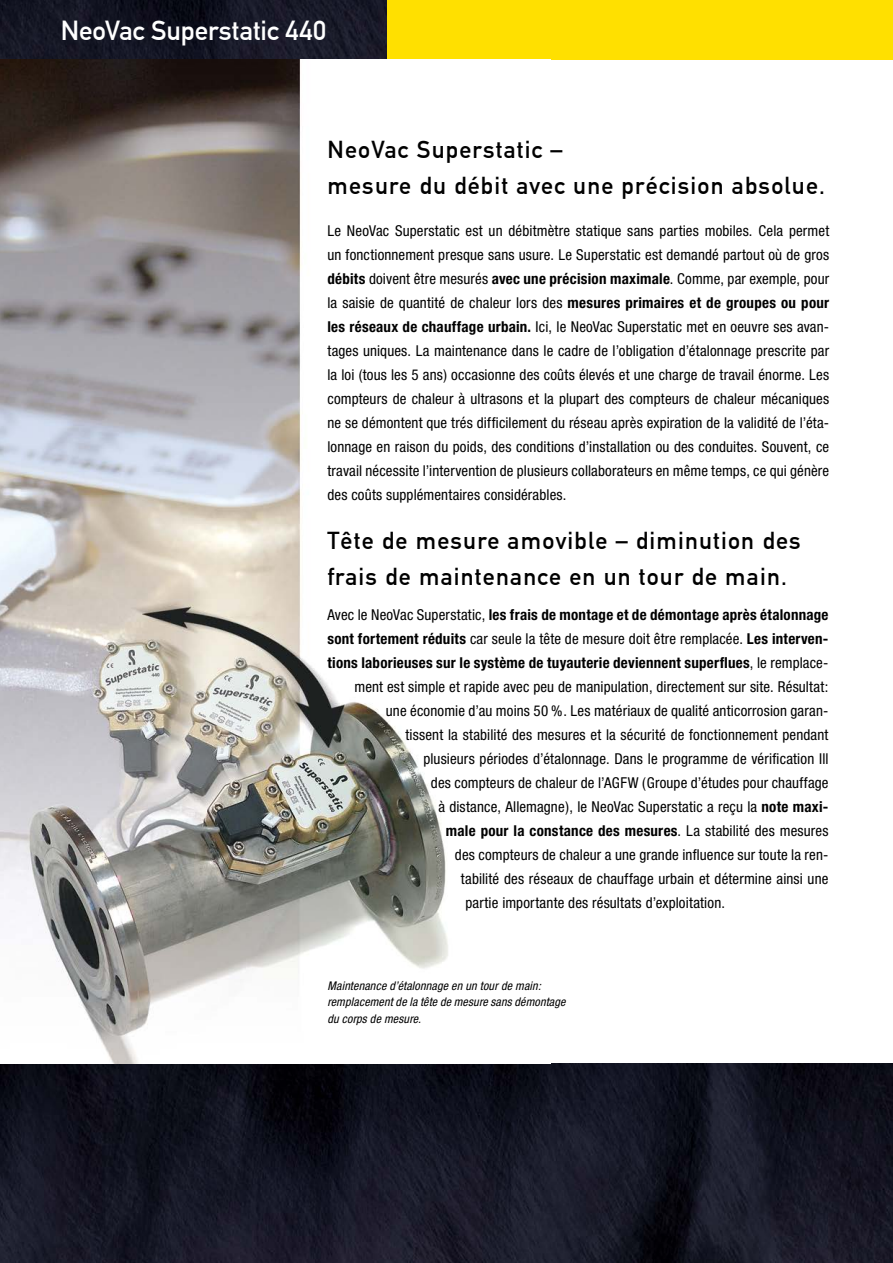
<style>
.page{position:relative;width:893px;height:1263px;background:#fff}
.page>*{position:absolute;margin:0;border:0;box-sizing:border-box;transform-origin:0 0}
.t1{font:27px "DIN Mittelschrift";color:#fff}
.t2{font:24px/36px "DIN Mittelschrift";letter-spacing:.05em;color:#000}
.t3{font:condensed 15px/24px "Helvetica Neue";letter-spacing:.01em;color:#000;text-align:justify}
.t4{font:700 condensed 15px "Helvetica Neue";letter-spacing:.015em;color:#000}
.t5{font:italic condensed 12px/16.5px "Helvetica Neue";letter-spacing:.015em;color:#000}
.s1{font-weight:700}
.s2{font-weight:400}
</style>
<div class="page">
<div style="left:0;top:0;width:893px;height:60px;background:#ffe000"></div>
<img style="left:0;top:0;width:387px;height:60px">
<img style="left:0;top:1063px;width:893px;height:200px">
<img style="left:0;top:60px;width:448px;height:1003px">
<h1 class="t1" style="left:61px;top:15px;width:267px">NeoVac Superstatic 440</h1>
<h2 class="t2" style="left:327px;top:132px;width:499px">NeoVac Superstatic –<br>mesure du débit avec une précision absolue.</h2>
<p class="t3" style="left:327px;top:219px;width:503px">Le NeoVac Superstatic est un débitmètre statique sans parties mobiles. Cela permet un fonctionnement presque sans usure. Le Superstatic est demandé partout où de gros <span class="s1">débits</span> doivent être mesurés <span class="s1">avec une précision maximale</span>. Comme, par exemple, pour la saisie de quantité de chaleur lors des <span class="s1">mesures primaires et de groupes ou pour les réseaux de chauffage urbain.</span> Ici, le NeoVac Superstatic met en oeuvre ses avan&shy;tages uniques. La maintenance dans le cadre de l’obligation d’étalonnage prescrite par la loi (tous les 5 ans) occasionne des coûts élevés et une charge de travail énorme. Les compteurs de chaleur à ultrasons et la plupart des compteurs de chaleur mécaniques ne se démontent que trés difficilement du réseau après expiration de la validité de l’éta&shy;lonnage en raison du poids, des conditions d’installation ou des conduites. Souvent, ce travail nécessite l’intervention de plusieurs collaborateurs en même temps, ce qui génère des coûts supplémentaires considérables.</p>
<h2 class="t2" style="left:327px;top:522px;width:475px">Tête de mesure amovible – diminution des frais de maintenance en un tour de main.</h2>
<p class="t4" style="left:327px;top:606px;width:503px"><span class="s2">Avec le NeoVac Superstatic,</span> les frais de montage et de démontage après étalonnage</p>
<p class="t3" style="left:327px;top:627px;width:502px"><span class="s1">sont fortement réduits</span> car seule la tête de mesure doit être remplacée. <span class="s1">Les interven-</span></p>
<p class="t4" style="left:327px;top:654px;width:502px">tions laborieuses sur le système de tuyauterie deviennent superflues<span class="s2">, le remplace-</span></p>
<p class="t3" style="left:354px;top:675px;width:476px">ment est simple et rapide avec peu de manipulation, directement sur site. Résultat:</p>
<p class="t3" style="left:386px;top:699px;width:444px">une économie d’au moins 50 %. Les matériaux de qualité anticorrosion garan-</p>
<p class="t3" style="left:405px;top:723px;width:424px">tissent la stabilité des mesures et la sécurité de fonctionnement pendant</p>
<p class="t3" style="left:423px;top:747px;width:407px">plusieurs périodes d’étalonnage. Dans le programme de vérification Ill</p>
<p class="t3" style="left:431px;top:771px;width:399px">des compteurs de chaleur de l’AGFW (Groupe d’études pour chauffage</p>
<p class="t3" style="left:438px;top:795px;width:391px">à distance, Allemagne), le NeoVac Superstatic a reçu la <span class="s1">note maxi-</span></p>
<p class="t4" style="left:446px;top:822px;width:384px">male pour la constance des mesures<span class="s2">. La stabilité des mesures</span></p>
<p class="t3" style="left:455px;top:843px;width:375px">des compteurs de chaleur a une grande influence sur toute la ren-</p>
<p class="t3" style="left:461px;top:867px;width:369px">tabilité des réseaux de chauffage urbain et détermine ainsi une</p>
<p class="t3" style="left:465px;top:891px;width:261px">partie importante des résultats d’exploitation.</p>
<p class="t5" style="left:327px;top:977px;width:240px">Maintenance d’étalonnage en un tour de main: remplacement de la tête de mesure sans démontage du corps de mesure.</p>
</div>
